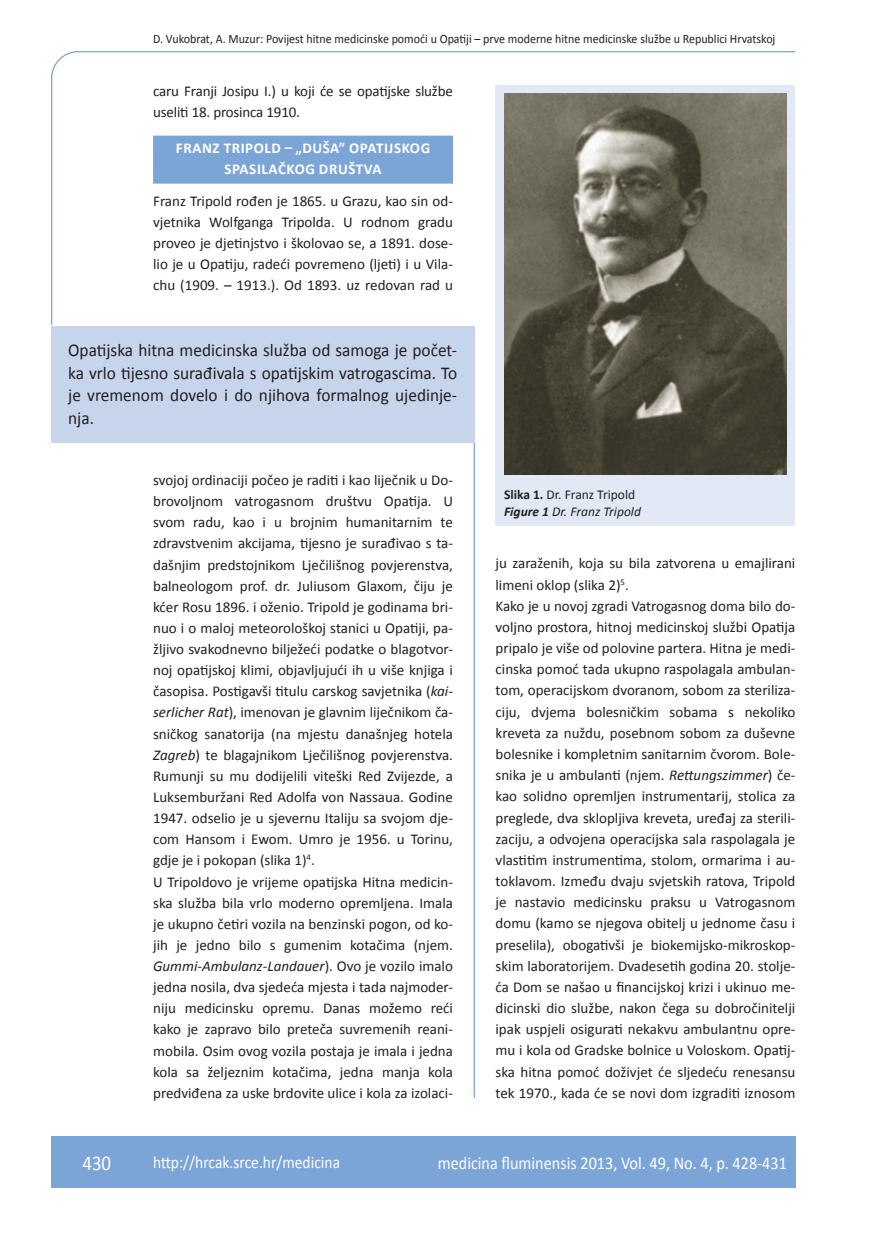
<style>
.page{position:relative;width:872px;height:1234px;background:#fff}
.page>*{position:absolute;margin:0;border:0;box-sizing:border-box;transform-origin:0 0}
.t1{font:21px "Calibri";color:#fff;scale:.9 1}
.t2{font:18px/22.5px "Calibri";color:#231f20;text-align:justify;scale:.96 1}
.t3{font:18px "Calibri";color:#fff;scale:.9 1}
.t4{font:17.25px "Calibri";color:#fff;scale:.9 1}
.t5{font:15px/21.1px "Calibri";color:#231f20}
.t6{font:700 15px/21px "Calibri";letter-spacing:.04em;color:#fff;text-align:center}
.t7{font:13.5px/16.5px "Calibri";color:#231f20}
.t8{font:12.75px "Calibri";color:#231f20;scale:.94 1}
.s1{font-style:italic}
.s2{font-weight:700}
.s3{font-weight:700;font-style:italic}
</style>
<div class="page">
<svg style="left:51px;top:51px;width:745px;height:274px"></svg>
<hr style="left:473px;top:442px;width:2px;height:655px;background:#7ca5d7">
<div style="left:51px;top:1135px;width:744px;height:51px;background:#7ca5d7"></div>
<div style="left:153px;top:136px;width:300px;height:27px;background:#7ca5d7"></div>
<div style="left:153px;top:157px;width:300px;height:27px;background:#7ca5d7"></div>
<div style="left:51px;top:325px;width:423px;height:117px;background:#c6d5ec"></div>
<div style="left:495px;top:85px;width:300px;height:440px;background:#e1e9f6"></div>
<img style="left:504px;top:94px;width:282px;height:380px">
<p class="t8" style="left:153px;top:30px;width:663px">D. Vukobrat, A. Muzur: Povijest hitne medicinske pomoći u Opatiji – prve moderne hitne medicinske službe u Republici Hrvatskoj</p>
<p class="t5" style="left:153px;top:80px;width:301px">caru Franji Josipu I.) u koji će se opatijske službe useliti 18. prosinca 1910.</p>
<p class="t6" style="left:176px;top:137px;width:256px">FRANZ TRIPOLD – „DUŠA” OPATIJSKOG<br>SPASILAČKOG DRUŠTVA</p>
<p class="t5" style="left:153px;top:190px;width:301px;text-align:justify">Franz Tripold rođen je 1865. u Grazu, kao sin od&shy;vjetnika Wolfganga Tripolda. U rodnom gradu proveo je djetinjstvo i školovao se, a 1891. dose&shy;lio je u Opatiju, radeći povremeno (ljeti) i u Vila&shy;chu (1909. – 1913.). Od 1893. uz redovan rad u</p>
<p class="t2" style="left:68px;top:338px;width:407px">Opatijska hitna medicinska služba od samoga je počet&shy;ka vrlo tijesno surađivala s opatijskim vatrogascima. To je vremenom dovelo i do njihova formalnog ujedinje&shy;nja.</p>
<p class="t5" style="left:153px;top:468px;width:301px">svojoj ordinaciji počeo je raditi i kao liječnik u Do&shy;brovoljnom vatrogasnom društvu Opatija. U svom radu, kao i u brojnim humanitarnim te zdravstvenim akcijama, tijesno je surađivao s ta&shy;dašnjim predstojnikom Lječilišnog povjerenstva, balneologom prof. dr. Juliusom Glaxom, čiju je kćer Rosu 1896. i oženio. Tripold je godinama bri&shy;nuo i o maloj meteorološkoj stanici u Opatiji, pa&shy;žljivo svakodnevno bilježeći podatke o blagotvor&shy;noj opatijskoj klimi, objavljujući ih u više knjiga i časopisa. Postigavši titulu carskog savjetnika (<span class="s1">kai&shy;serlicher Rat</span>), imenovan je glavnim liječnikom ča&shy;sničkog sanatorija (na mjestu današnjeg hotela <span class="s1">Zagreb</span>) te blagajnikom Lječilišnog povjerenstva.<br>Rumunji su mu dodijelili viteški Red Zvijezde, a Luksemburžani Red Adolfa von Nassaua. Godine 1947. odselio je u sjevernu Italiju sa svojom dje&shy;com Hansom i Ewom. Umro je 1956. u Torinu, gdje je i pokopan (slika 1)<sup>4</sup>.<br>U Tripoldovo je vrijeme opatijska Hitna medicin&shy;ska služba bila vrlo moderno opremljena. Imala je ukupno četiri vozila na benzinski pogon, od ko&shy;jih je jedno bilo s gumenim kotačima (njem.<br><span class="s1">Gummi-Ambulanz-Landauer</span>). Ovo je vozilo imalo jedna nosila, dva sjedeća mjesta i tada najmoder&shy;niju medicinsku opremu. Danas možemo reći kako je zapravo bilo preteča suvremenih reani&shy;mobila. Osim ovog vozila postaja je imala i jedna kola sa željeznim kotačima, jedna manja kola predviđena za uske brdovite ulice i kola za izolaci-</p>
<p class="t7" style="left:504px;top:486px;width:138px"><span class="s2">Slika 1.</span> Dr. Franz Tripold<br><span class="s3">Figure 1</span> <span class="s1">Dr. Franz Tripold</span></p>
<p class="t5" style="left:495px;top:552px;width:301px">ju zaraženih, koja su bila zatvorena u emajlirani limeni oklop (slika 2)<sup>5</sup>.<br>Kako je u novoj zgradi Vatrogasnog doma bilo do&shy;voljno prostora, hitnoj medicinskoj službi Opatija pripalo je više od polovine partera. Hitna je medi&shy;cinska pomoć tada ukupno raspolagala ambulan&shy;tom, operacijskom dvoranom, sobom za steriliza&shy;ciju, dvjema bolesničkim sobama s nekoliko kreveta za nuždu, posebnom sobom za duševne bolesnike i kompletnim sanitarnim čvorom. Bole&shy;snika je u ambulanti (njem. <span class="s1">Rettungszimmer</span>) če&shy;kao solidno opremljen instrumentarij, stolica za preglede, dva sklopljiva kreveta, uređaj za sterili&shy;zaciju, a odvojena operacijska sala raspolagala je vlastitim instrumentima, stolom, ormarima i au&shy;toklavom. Između dvaju svjetskih ratova, Tripold je nastavio medicinsku praksu u Vatrogasnom domu (kamo se njegova obitelj u jednome času i preselila), obogativši je biokemijsko-mikroskop&shy;skim laboratorijem. Dvadesetih godina 20. stolje&shy;ća Dom se našao u financijskoj krizi i ukinuo me&shy;dicinski dio službe, nakon čega su dobročinitelji ipak uspjeli osigurati nekakvu ambulantnu opre&shy;mu i kola od Gradske bolnice u Voloskom. Opatij&shy;ska hitna pomoć doživjet će sljedeću renesansu tek 1970., kada će se novi dom izgraditi iznosom</p>
<h1 class="t1" style="left:82px;top:1149px;width:33px">430</h1>
<p class="t4" style="left:153px;top:1150px;width:209px">http://hrcak.srce.hr/medicina</p>
<p class="t3" style="left:438px;top:1151px;width:389px">medicina fluminensis 2013, Vol. 49, No. 4, p. 428-431</p>
</div>
